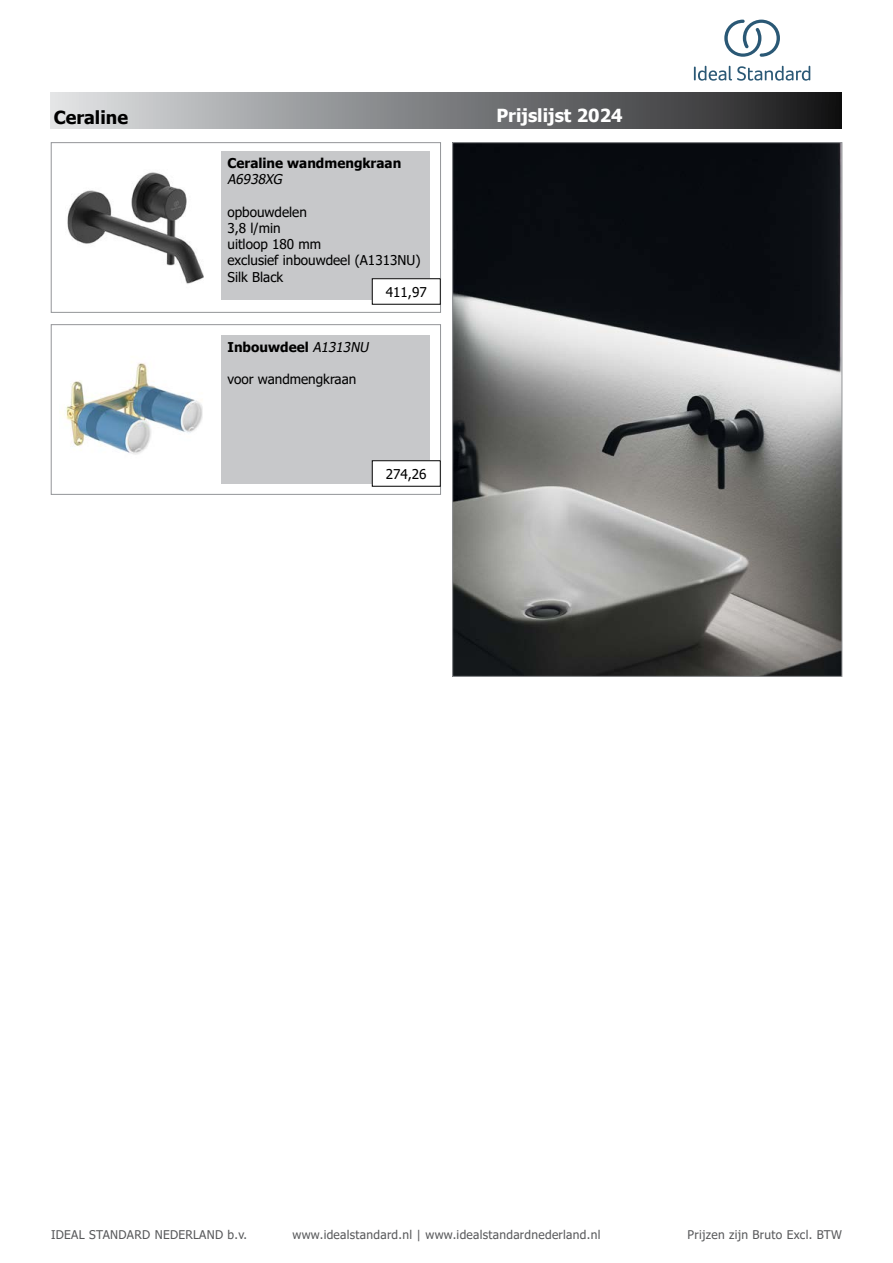
<style>
.page{position:relative;width:893px;height:1263px;background:#fff}
.page>*{position:absolute;margin:0;border:0;box-sizing:border-box;transform-origin:0 0}
.t1{font:700 18px "Tahoma";color:#fff}
.t2{font:700 18px "Tahoma";color:#000}
.t3{font:13.5px/16.2px "Tahoma";color:#000}
.t4{font:700 13.5px "Tahoma";color:#000}
.t5{font:italic 13.5px "Tahoma";color:#000}
.t6{font:12px "Tahoma";letter-spacing:.025em;color:#58595b}
.s1{font-weight:400;font-style:italic}
</style>
<div class="page">
<div style="left:51px;top:92px;width:791px;height:37px;background:linear-gradient(to right,#dee1e3,#1a1a1b)"></div>
<div style="left:51px;top:142px;width:390px;height:171px;border:1px solid #939598"></div>
<img style="left:67px;top:172px;width:137px;height:112px">
<div style="left:221px;top:151px;width:209px;height:149px;background:#c7c8ca"></div>
<div style="left:51px;top:324px;width:390px;height:171px;border:1px solid #939598"></div>
<img style="left:65px;top:363px;width:138px;height:92px">
<div style="left:221px;top:335px;width:209px;height:149px;background:#c7c8ca"></div>
<img style="left:454px;top:144px;width:386px;height:530px">
<div style="left:372px;top:279px;width:68px;height:25px;background:#fff"></div>
<div style="left:372px;top:461px;width:68px;height:25px;background:#fff"></div>
<div style="left:372px;top:460px;width:68px;height:26px;border:1px solid #000"></div>
<svg style="left:694px;top:66px;width:116px;height:15px"></svg>
<svg style="left:724px;top:20px;width:56px;height:37px"></svg>
<h1 class="t2" style="left:54px;top:105px;width:76px">Ceraline</h1>
<p class="t4" style="left:227px;top:154px;width:175px">Ceraline wandmengkraan</p>
<p class="t5" style="left:227px;top:170px;width:59px">A6938XG</p>
<p class="t3" style="left:227px;top:204px;width:194px">opbouwdelen<br>3,8 l/min<br>uitloop 180 mm<br>exclusief inbouwdeel (A1313NU)<br>Silk Black</p>
<p class="t4" style="left:227px;top:337px;width:146px">Inbouwdeel <span class="s1">A1313NU</span></p>
<p class="t3" style="left:227px;top:372px;width:130px">voor wandmengkraan</p>
<p class="t3" style="left:386px;top:284px;width:42px">411,97</p>
<p class="t3" style="left:386px;top:466px;width:42px">274,26</p>
<h1 class="t1" style="left:496px;top:103px;width:128px">Prijslijst 2024</h1>
<p class="t6" style="left:51px;top:1227px;width:198px">IDEAL STANDARD NEDERLAND b.v.</p>
<p class="t6" style="left:292px;top:1227px;width:309px">www.idealstandard.nl | www.idealstandardnederland.nl</p>
<p class="t6" style="left:688px;top:1227px;width:156px">Prijzen zijn Bruto Excl. BTW</p>
</div>
